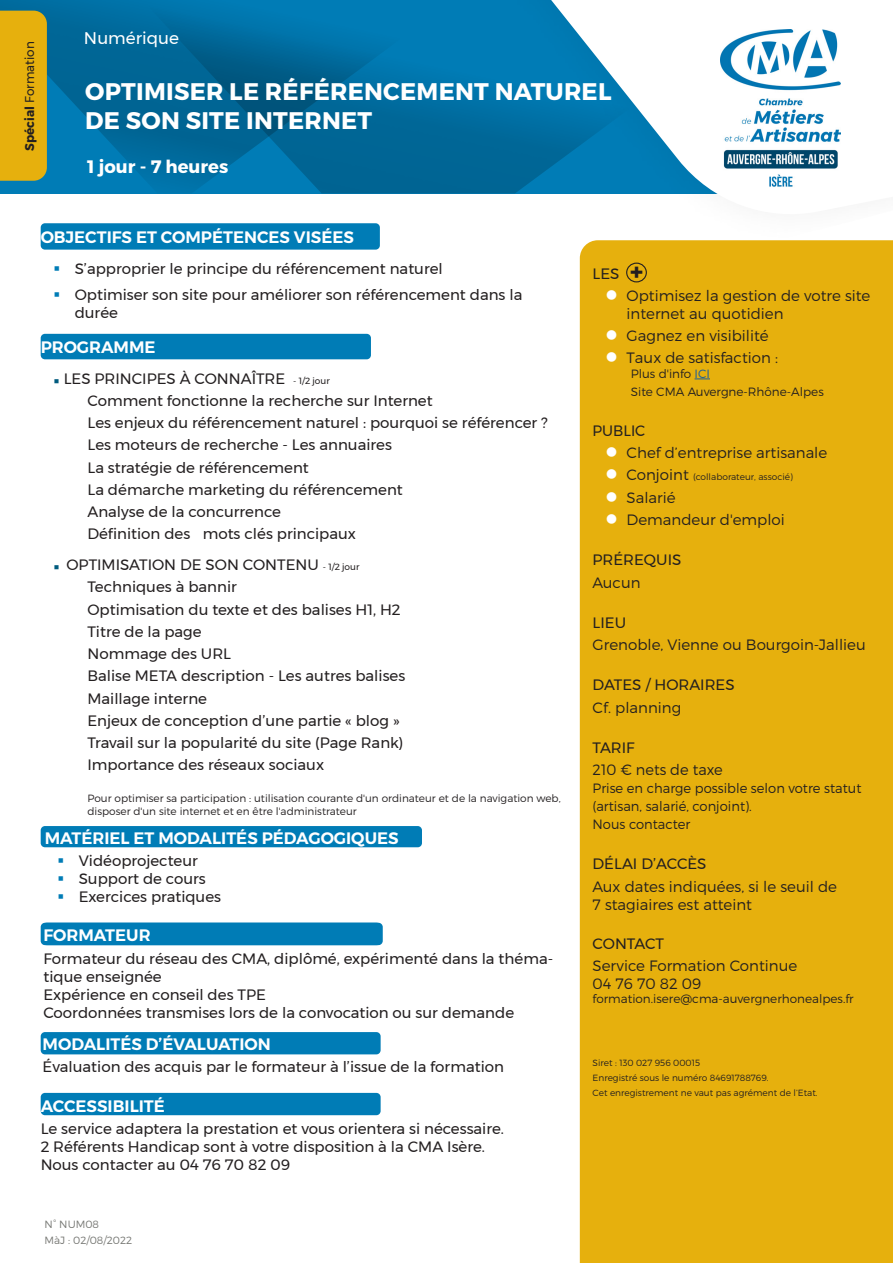
<style>
.page{position:relative;width:893px;height:1263px;background:#fff}
.page>*{position:absolute;margin:0;border:0;box-sizing:border-box;transform-origin:0 0}
.t1{font:700 24px "Montserrat";letter-spacing:.01em;color:#fff}
.t2{font:800 19.8px "Gill Sans";color:#231f20;scale:1.04 1}
.t3{font:700 18px "Montserrat";color:#fff}
.t4{font:16.8px "Montserrat";color:#fff}
.t5{font:600 16.5px "Montserrat";color:#fff}
.Style_de_paragraphe{font:15px/18px "Montserrat";color:#231f20}
.t6{font:300 15px/18px "Montserrat";color:#231f20}
.Style_de_paragraphe-2{font:15px "Montserrat";color:#231f20;scale:.96 1}
.t7{font:300 13.5px/18px "Montserrat";color:#231f20}
.t8{font:12.75px "Montserrat";color:#231f20;scale:.94 1}
.Style_de_paragraphe-3{font:300 12px "Montserrat";color:#231f20}
.Style_de_paragraphe-4{font:300 10.5px/12.6px "Montserrat";color:#231f20}
.t9{font:300 10.5px "Montserrat";color:#757672}
.t10{font:300 9px "Montserrat";color:#231f20}
.s1{font-weight:700}
.s2{font-size:10.5px;color:#005b7e}
.s3{font-size:9px}
.s4{color:#175d9e}
.s5{font-size:15px}
</style>
<div class="page">
<svg style="left:0;top:0;width:142px;height:193px;background:#006fa2"></svg>
<svg style="left:142px;top:0;width:291px;height:193px;background:#006b9d"></svg>
<div style="left:0;top:11px;width:47px;height:170px;background:#e6b00d"></div>
<img style="left:433px;top:0;width:147px;height:271px">
<svg style="left:551px;top:0;width:290px;height:222px"></svg>
<div style="left:41px;top:223px;width:339px;height:27px;background:#007cb6;border-radius:4px"></div>
<div style="left:41px;top:334px;width:330px;height:25px;background:#007cb6;border-radius:4px"></div>
<div style="left:580px;top:240px;width:313px;height:1023px;background:#e6b00d"></div>
<svg style="left:695px;top:379px;width:15px;height:1px"></svg>
<div style="left:626px;top:263px;width:21px;height:19px;border:1px solid #231f20;border-radius:50%"></div>
<div style="left:41px;top:826px;width:381px;height:21px;background:#007cb6;border-radius:4px"></div>
<div style="left:43px;top:923px;width:340px;height:22px;background:#007cb6;border-radius:4px"></div>
<div style="left:41px;top:1032px;width:340px;height:22px;background:#007cb6;border-radius:4px"></div>
<div style="left:41px;top:1093px;width:340px;height:22px;background:#007cb6;border-radius:4px"></div>
<img style="left:720px;top:29px;width:120px;height:160px">
<svg style="left:607px;top:290px;width:9px;height:10px"></svg>
<svg style="left:607px;top:330px;width:9px;height:10px"></svg>
<svg style="left:607px;top:352px;width:9px;height:10px"></svg>
<svg style="left:607px;top:447px;width:9px;height:10px"></svg>
<svg style="left:607px;top:470px;width:9px;height:9px"></svg>
<svg style="left:607px;top:492px;width:9px;height:9px"></svg>
<svg style="left:607px;top:514px;width:9px;height:10px"></svg>
<p class="t8" style="left:20px;top:151px;width:118px;rotate:-90deg"><span class="s1">Spécial</span> Formation</p>
<p class="t4" style="left:84px;top:25px;width:97px">Numérique</p>
<p class="t1" style="left:85px;top:77px;width:528px">OPTIMISER LE RÉFÉRENCEMENT NATUREL</p>
<p class="t1" style="left:85px;top:106px;width:289px">DE SON SITE INTERNET</p>
<p class="t3" style="left:87px;top:155px;width:143px">1 jour - 7 heures</p>
<p class="t5" style="left:41px;top:224px;width:315px">OBJECTIFS ET COMPÉTENCES VISÉES</p>
<p class="Style_de_paragraphe" style="left:75px;top:259px;width:370px">S’approprier le principe du référencement naturel</p>
<p class="Style_de_paragraphe" style="left:75px;top:286px;width:449px">Optimiser son site pour améliorer son référencement dans la durée</p>
<p class="t5" style="left:41px;top:334px;width:116px">PROGRAMME</p>
<p class="Style_de_paragraphe" style="left:53px;top:369px;width:278px"><span class="s2">■</span> LES PRINCIPES À CONNAÎTRE <span class="s3">- 1/2 jour</span></p>
<p class="Style_de_paragraphe" style="left:87px;top:391px;width:347px">Comment fonctionne la recherche sur Internet</p>
<p class="Style_de_paragraphe" style="left:87px;top:414px;width:462px">Les enjeux du référencement naturel : pourquoi se référencer ?</p>
<p class="Style_de_paragraphe" style="left:87px;top:436px;width:306px">Les moteurs de recherche - Les annuaires</p>
<p class="Style_de_paragraphe" style="left:87px;top:458px;width:223px">La stratégie de référencement</p>
<p class="Style_de_paragraphe" style="left:87px;top:480px;width:317px">La démarche marketing du référencement</p>
<p class="Style_de_paragraphe" style="left:87px;top:503px;width:195px">Analyse de la concurrence</p>
<p class="Style_de_paragraphe" style="left:87px;top:525px;width:270px">Définition des mots clés principaux</p>
<p class="Style_de_paragraphe" style="left:53px;top:556px;width:307px"><span class="s2">■</span> OPTIMISATION DE SON CONTENU <span class="s3">- 1/2 jour</span></p>
<p class="Style_de_paragraphe" style="left:87px;top:578px;width:151px">Techniques à bannir</p>
<p class="Style_de_paragraphe" style="left:87px;top:600px;width:315px">Optimisation du texte et des balises H1, H2</p>
<p class="Style_de_paragraphe" style="left:87px;top:622px;width:116px">Titre de la page</p>
<p class="Style_de_paragraphe" style="left:87px;top:645px;width:145px">Nommage des URL</p>
<p class="Style_de_paragraphe" style="left:87px;top:667px;width:319px">Balise META description - Les autres balises</p>
<p class="Style_de_paragraphe" style="left:87px;top:689px;width:121px">Maillage interne</p>
<p class="Style_de_paragraphe" style="left:87px;top:711px;width:314px">Enjeux de conception d’une partie « blog »</p>
<p class="Style_de_paragraphe" style="left:87px;top:734px;width:318px">Travail sur la popularité du site (Page Rank)</p>
<p class="Style_de_paragraphe" style="left:87px;top:756px;width:238px">Importance des réseaux sociaux</p>
<p class="Style_de_paragraphe-4" style="left:87px;top:792px;width:475px">Pour optimiser sa participation : utilisation courante d'un ordinateur et de la navigation web, disposer d'un site internet et en être l'administrateur</p>
<p class="t5" style="left:45px;top:825px;width:355px">MATÉRIEL ET MODALITÉS PÉDAGOGIQUES</p>
<p class="Style_de_paragraphe" style="left:79px;top:852px;width:121px">Vidéoprojecteur</p>
<p class="Style_de_paragraphe" style="left:79px;top:870px;width:128px">Support de cours</p>
<p class="Style_de_paragraphe" style="left:79px;top:888px;width:144px">Exercices pratiques</p>
<p class="t5" style="left:43px;top:922px;width:109px">FORMATEUR</p>
<p class="Style_de_paragraphe" style="left:43px;top:949px;width:511px">Formateur du réseau des CMA, diplômé, expérimenté dans la théma&shy;tique enseignée</p>
<p class="Style_de_paragraphe" style="left:43px;top:985px;width:224px">Expérience en conseil des TPE</p>
<p class="Style_de_paragraphe" style="left:43px;top:1003px;width:472px">Coordonnées transmises lors de la convocation ou sur demande</p>
<p class="t5" style="left:43px;top:1031px;width:230px">MODALITÉS D’ÉVALUATION</p>
<p class="Style_de_paragraphe" style="left:43px;top:1058px;width:463px">Évaluation des acquis par le formateur à l’issue de la formation</p>
<p class="t5" style="left:41px;top:1093px;width:126px">ACCESSIBILITÉ</p>
<p class="Style_de_paragraphe" style="left:41px;top:1119px;width:465px">Le service adaptera la prestation et vous orientera si nécessaire.</p>
<p class="Style_de_paragraphe" style="left:41px;top:1137px;width:446px">2 Référents Handicap sont à votre disposition à la CMA Isère.</p>
<p class="Style_de_paragraphe" style="left:41px;top:1155px;width:251px">Nous contacter au 04 76 70 82 09</p>
<p class="t9" style="left:45px;top:1217px;width:56px">N° NUM08</p>
<p class="t9" style="left:45px;top:1234px;width:89px">MàJ : 02/08/2022</p>
<p class="Style_de_paragraphe" style="left:593px;top:264px;width:28px">LES</p>
<h2 class="t2" style="left:630px;top:259px;width:15px">+</h2>
<p class="t6" style="left:627px;top:286px;width:245px">Optimisez la gestion de votre site internet au quotidien</p>
<p class="t6" style="left:627px;top:326px;width:143px">Gagnez en visibilité</p>
<p class="t6" style="left:627px;top:349px;width:153px">Taux de satisfaction :</p>
<p class="Style_de_paragraphe-3" style="left:631px;top:366px;width:81px">Plus d'info <span class="s4">ICI</span></p>
<p class="Style_de_paragraphe-3" style="left:631px;top:384px;width:194px">Site CMA Auvergne-Rhône-Alpes</p>
<p class="Style_de_paragraphe-2" style="left:593px;top:419px;width:56px">PUBLIC</p>
<p class="t6" style="left:627px;top:444px;width:202px">Chef d’entreprise artisanale</p>
<p class="t10" style="left:627px;top:472px;width:168px"><span class="s5">Conjoint</span> (collaborateur, associé)</p>
<p class="t6" style="left:627px;top:488px;width:51px">Salarié</p>
<p class="t6" style="left:627px;top:510px;width:160px">Demandeur d'emploi</p>
<p class="Style_de_paragraphe" style="left:593px;top:551px;width:90px">PRÉREQUIS</p>
<p class="t6" style="left:593px;top:573px;width:50px">Aucun</p>
<p class="Style_de_paragraphe" style="left:593px;top:613px;width:35px">LIEU</p>
<p class="t6" style="left:593px;top:635px;width:275px">Grenoble, Vienne ou Bourgoin-Jallieu</p>
<p class="Style_de_paragraphe" style="left:593px;top:676px;width:144px">DATES / HORAIRES</p>
<p class="t6" style="left:593px;top:698px;width:90px">Cf. planning</p>
<p class="Style_de_paragraphe" style="left:593px;top:738px;width:44px">TARIF</p>
<p class="t6" style="left:593px;top:760px;width:132px">210 € nets de taxe</p>
<p class="t7" style="left:593px;top:779px;width:270px">Prise en charge possible selon votre statut (artisan, salarié, conjoint).</p>
<p class="t7" style="left:593px;top:815px;width:99px">Nous contacter</p>
<p class="Style_de_paragraphe" style="left:593px;top:855px;width:115px">DÉLAI D’ACCÈS</p>
<p class="t6" style="left:593px;top:877px;width:246px">Aux dates indiquées, si le seuil de</p>
<p class="t6" style="left:593px;top:895px;width:161px">7 stagiaires est atteint</p>
<p class="Style_de_paragraphe" style="left:593px;top:934px;width:73px">CONTACT</p>
<p class="t6" style="left:593px;top:956px;width:206px">Service Formation Continue</p>
<p class="t6" style="left:593px;top:974px;width:110px">04 76 70 82 09</p>
<p class="Style_de_paragraphe-3" style="left:593px;top:992px;width:263px">formation.isere@cma-auvergnerhonealpes.fr</p>
<p class="t10" style="left:593px;top:1058px;width:109px">Siret : 130 027 956 00015</p>
<p class="t10" style="left:593px;top:1073px;width:177px">Enregistré sous le numéro 84691788769.</p>
<p class="t10" style="left:593px;top:1088px;width:227px">Cet enregistrement ne vaut pas agrément de l’Etat.</p>
</div>
